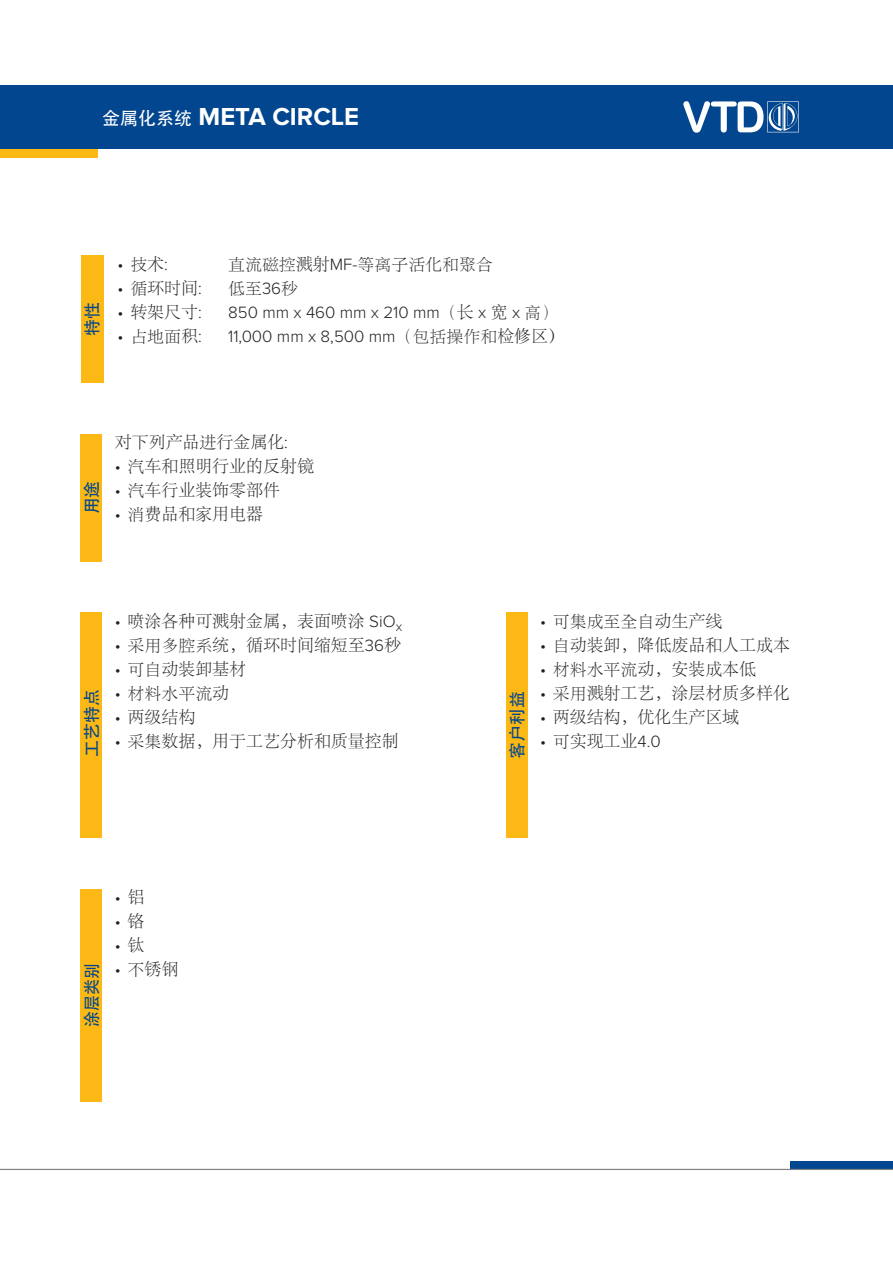
<style>
.page{position:relative;width:893px;height:1263px;background:#fff}
.page>*{position:absolute;margin:0;border:0;box-sizing:border-box;transform-origin:0 0}
.t1{font:700 25.5px "Proxima Nova";color:#fff}
.t2{font:16.95px "ST Songti SC Light";color:#231f20}
.t3{font:300 16.95px "Proxima Nova";color:#231f20}
.t4{font:300 16.95px "Li Sung";color:#231f20}
.t5{font:16.95px "Adobe Heiti Std";color:#01468e}
.t6{font:16.95px "Adobe Heiti Std";color:#01468e;scale:.95 1}
.s1{font-family:"Adobe Heiti Std";font-weight:400;font-size:18px}
.s2{font-family:"Li Sung"}
.s3{font-family:"ST Songti SC Light";font-weight:400}
.s4{font-family:"Proxima Nova"}
.s5{font-family:"Proxima Nova";font-weight:300}
.s6{font-family:"Li Sung";font-weight:300}
</style>
<div class="page">
<div style="left:0;top:85px;width:893px;height:64px;background:#01468e"></div>
<svg style="left:683px;top:101px;width:116px;height:32px"></svg>
<div style="left:791px;top:1161px;width:102px;height:8px;background:#01468e"></div>
<hr style="left:0;top:1169px;width:893px;height:1px;background:#808285">
<div style="left:0;top:149px;width:98px;height:8px;background:#fcb814"></div>
<div style="left:81px;top:255px;width:23px;height:128px;background:#fcb814"></div>
<div style="left:81px;top:434px;width:21px;height:127px;background:#fcb814"></div>
<div style="left:81px;top:612px;width:21px;height:226px;background:#fcb814"></div>
<div style="left:506px;top:612px;width:21px;height:226px;background:#fcb814"></div>
<div style="left:81px;top:889px;width:21px;height:212px;background:#fcb814"></div>
<h1 class="t1" style="left:102px;top:102px;width:258px"><span class="s1">金属化系统</span> META CIRCLE</h1>
<p class="t5" style="left:82px;top:336px;width:35px;rotate:-90deg">特性</p>
<p class="t3" style="left:118px;top:254px;width:52px">• <span class="s2">技</span><span class="s3">术</span>:</p>
<p class="t4" style="left:228px;top:256px;width:266px">直流磁控<span class="s3">溅射</span><span class="s4">MF-</span>等离子活化和聚合</p>
<p class="t2" style="left:118px;top:276px;width:86px"><span class="s5">•</span> <span class="s6">循</span>环时间<span class="s5">:</span></p>
<p class="t4" style="left:228px;top:280px;width:71px">低至<span class="s4">36</span>秒</p>
<p class="t2" style="left:118px;top:300px;width:86px"><span class="s5">•</span> 转架尺寸<span class="s5">:</span></p>
<p class="t3" style="left:228px;top:302px;width:332px">850 mm x 460 mm x 210 mm<span class="s2">（</span><span class="s3">长</span> x <span class="s3">宽</span> x <span class="s2">高）</span></p>
<p class="t4" style="left:118px;top:328px;width:86px"><span class="s4">•</span> 占地面<span class="s3">积</span><span class="s4">:</span></p>
<p class="t3" style="left:228px;top:326px;width:338px">11,000 mm x 8,500 mm<span class="s2">（包括操作和</span><span class="s3">检修区）</span></p>
<p class="t5" style="left:82px;top:514px;width:35px;rotate:-90deg">用途</p>
<p class="t2" style="left:115px;top:430px;width:175px">对下列产品进行金属化<span class="s5">:</span></p>
<p class="t2" style="left:115px;top:454px;width:201px"><span class="s5">•</span> <span class="s6">汽</span>车和照明行业的反射镜</p>
<p class="t2" style="left:115px;top:478px;width:167px"><span class="s5">•</span> <span class="s6">汽</span>车行业装饰零部件</p>
<p class="t2" style="left:115px;top:502px;width:150px"><span class="s5">•</span> <span class="s6">消</span>费品和家用电器</p>
<p class="t2" style="left:115px;top:609px;width:289px"><span class="s5">•</span> 喷涂各种可溅射金属，表面喷涂 <span class="s5">SiO</span><sub>x</sub></p>
<p class="t2" style="left:115px;top:633px;width:288px"><span class="s5">•</span> <span class="s6">采用多腔系</span>统，循环时间缩短至<span class="s5">36</span>秒</p>
<p class="t2" style="left:115px;top:657px;width:133px"><span class="s5">•</span> <span class="s6">可自</span>动装卸基材</p>
<p class="t4" style="left:115px;top:685px;width:116px"><span class="s4">•</span> 材料水平流<span class="s3">动</span></p>
<p class="t2" style="left:115px;top:705px;width:82px"><span class="s5">•</span> 两级结构</p>
<p class="t2" style="left:115px;top:729px;width:285px"><span class="s5">•</span> <span class="s6">采集</span>数据，用于工艺分析和质量控制</p>
<p class="t5" style="left:82px;top:757px;width:69px;rotate:-90deg">工艺特点</p>
<p class="t5" style="left:507px;top:759px;width:69px;rotate:-90deg">客户利益</p>
<p class="t4" style="left:540px;top:613px;width:184px"><span class="s4">•</span> 可集成至全自<span class="s3">动生产线</span></p>
<p class="t2" style="left:540px;top:633px;width:252px"><span class="s5">•</span> <span class="s6">自</span>动装卸，降低废品和人工成本</p>
<p class="t2" style="left:540px;top:657px;width:218px"><span class="s5">•</span> <span class="s6">材料水平流</span>动，安装成本低</p>
<p class="t2" style="left:540px;top:681px;width:252px"><span class="s5">•</span> <span class="s6">采用</span>溅射工艺，涂层材质多样化</p>
<p class="t2" style="left:540px;top:705px;width:201px"><span class="s5">•</span> 两级结构，优化生产区域</p>
<p class="t3" style="left:540px;top:731px;width:122px">• <span class="s2">可</span><span class="s3">实现工业</span>4.0</p>
<p class="t6" style="left:82px;top:1027px;width:69px;rotate:-90deg">涂层类别</p>
<p class="t3" style="left:115px;top:888px;width:31px">• <span class="s3">铝</span></p>
<p class="t3" style="left:115px;top:912px;width:31px">• <span class="s3">铬</span></p>
<p class="t3" style="left:115px;top:936px;width:31px">• <span class="s3">钛</span></p>
<p class="t2" style="left:115px;top:957px;width:65px"><span class="s5">•</span> <span class="s6">不</span>锈钢</p>
</div>
